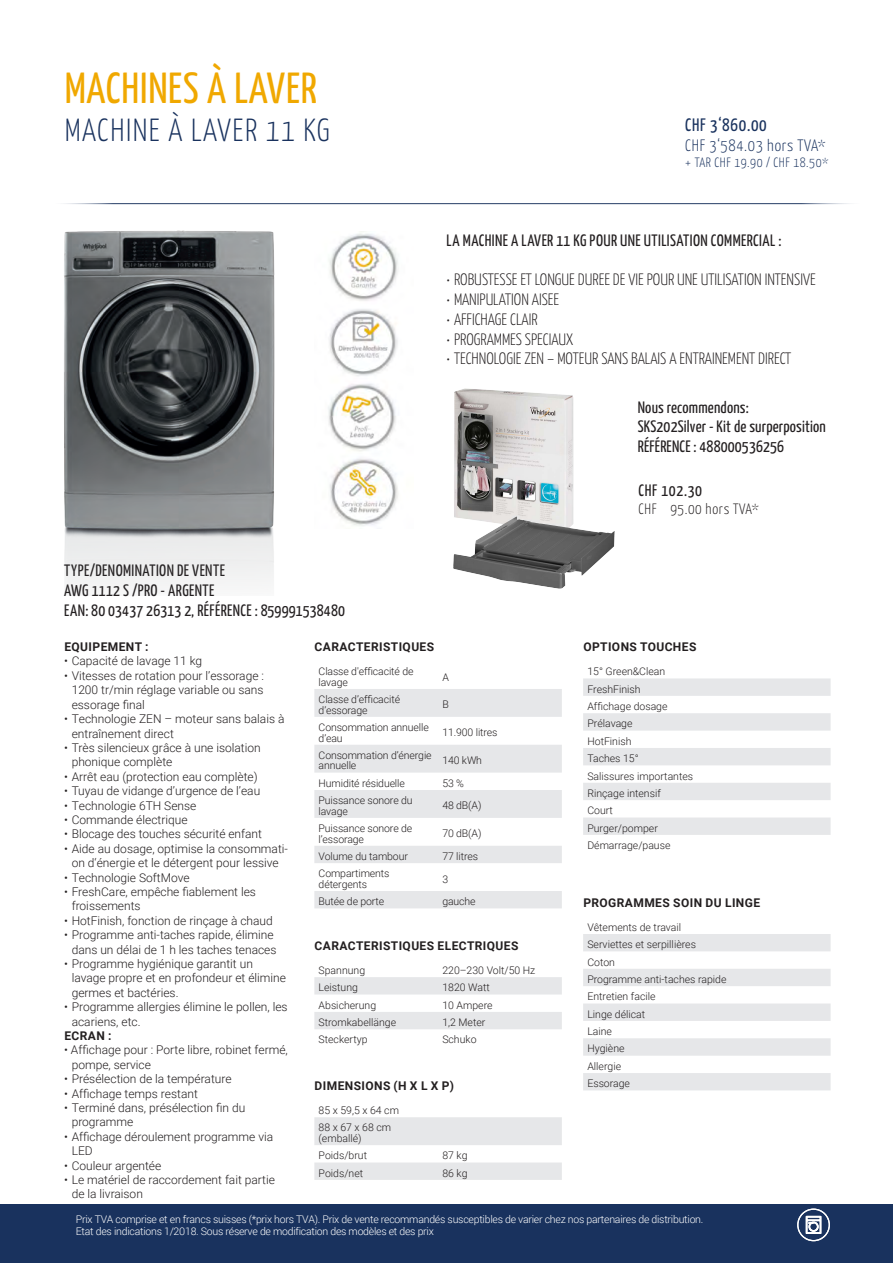
<style>
.page{position:relative;width:893px;height:1263px;background:#fff}
.page>*{position:absolute;margin:0;border:0;box-sizing:border-box;transform-origin:0 0}
.t1{font:43.5px "Yanone Kaffeesatz";letter-spacing:.02em;color:#f0a800}
.t2{font:300 31.95px "Yanone Kaffeesatz";letter-spacing:.045em;color:#19325e}
.t3{font:18px "Yanone Kaffeesatz";letter-spacing:.04em;color:#19325e}
.t4{font:16.5px/19.8px "Yanone Kaffeesatz";letter-spacing:.015em;color:#231f20}
.t5{font:300 16.5px "Yanone Kaffeesatz";color:#231f20}
.t6{font:300 16.5px "Yanone Kaffeesatz";letter-spacing:.04em;color:#19325e}
.t7{font:300 15px "Yanone Kaffeesatz";letter-spacing:.04em;color:#231f20}
.t8{font:300 13.5px "Yanone Kaffeesatz";letter-spacing:.04em;color:#19325e}
.t9{font:300 12px/14.4px "Roboto";color:#231f20}
.Table_Base_Style{font:700 12px "Roboto";letter-spacing:.035em;color:#231f20}
.Table__normal{font:300 10.5px/10.5px "Roboto";color:#231f20}
.t10{font:300 10.5px/12px "Roboto";letter-spacing:-.025em;color:#fff}
</style>
<div class="page">
<hr style="left:49px;top:203px;width:816px;height:1px;background:#19325e">
<svg style="left:583px;top:934px;width:248px;height:156px"></svg>
<svg style="left:583px;top:678px;width:248px;height:157px"></svg>
<svg style="left:314px;top:689px;width:248px;height:219px;fill:#e6e7e9"></svg>
<svg style="left:314px;top:977px;width:248px;height:52px"></svg>
<svg style="left:314px;top:1117px;width:248px;height:63px"></svg>
<img style="left:49px;top:203px;width:285px;height:385px">
<img style="left:314px;top:232px;width:84px;height:297px">
<div style="left:0;top:1204px;width:893px;height:59px;background:#19325e"></div>
<svg style="left:797px;top:1208px;width:33px;height:33px"></svg>
<img style="left:453px;top:388px;width:161px;height:200px">
<p class="t1" style="left:65px;top:61px;width:254px">MACHINES À LAVER</p>
<p class="t2" style="left:65px;top:111px;width:267px">MACHINE À LAVER 11 KG</p>
<p class="t4" style="left:64px;top:560px;width:162px">TYPE/DENOMINATION DE VENTE</p>
<p class="t4" style="left:64px;top:580px;width:152px">AWG 1112 S /PRO - ARGENTE</p>
<p class="t4" style="left:64px;top:600px;width:282px">EAN: 80 03437 26313 2, RÉFÉRENCE : 859991538480</p>
<p class="t3" style="left:685px;top:114px;width:83px">CHF 3‘860.00</p>
<p class="t6" style="left:685px;top:135px;width:142px">CHF 3‘584.03 hors TVA*</p>
<p class="t8" style="left:685px;top:154px;width:145px">+ TAR CHF 19.90 / CHF 18.50*</p>
<p class="t4" style="left:447px;top:230px;width:336px">LA MACHINE A LAVER 11 KG POUR UNE UTILISATION COMMERCIAL :</p>
<p class="t5" style="left:446px;top:269px;width:371px">• ROBUSTESSE ET LONGUE DUREE DE VIE POUR UNE UTILISATION INTENSIVE</p>
<p class="t5" style="left:446px;top:289px;width:114px">• MANIPULATION AISEE</p>
<p class="t5" style="left:446px;top:309px;width:93px">• AFFICHAGE CLAIR</p>
<p class="t5" style="left:446px;top:329px;width:128px">• PROGRAMMES SPECIAUX</p>
<p class="t5" style="left:446px;top:349px;width:346px">• TECHNOLOGIE ZEN – MOTEUR SANS BALAIS A ENTRAINEMENT DIRECT</p>
<h3 class="t4" style="left:638px;top:397px;width:190px">Nous recommendons:<br>SKS202Silver - Kit de surperposition<br>RÉFÉRENCE : 488000536256</h3>
<h3 class="t4" style="left:638px;top:480px;width:65px">CHF 102.30</h3>
<p class="t7" style="left:638px;top:500px;width:122px">CHF 95.00 hors TVA*</p>
<p class="Table_Base_Style" style="left:64px;top:638px;width:86px">EQUIPEMENT :</p>
<p class="t9" style="left:64px;top:653px;width:140px">• Capacité de lavage 11 kg</p>
<p class="t9" style="left:72px;top:668px;width:194px;text-align:justify;text-indent:-8px">• Vitesses de rotation pour l’essorage :<br>1200 tr/min réglage variable ou sans essorage final</p>
<p class="t9" style="left:72px;top:711px;width:214px;text-indent:-8px">• Technologie ZEN – moteur sans balais à entraînement direct</p>
<p class="t9" style="left:72px;top:740px;width:191px;text-indent:-8px">• Très silencieux grâce à une isolation phonique complète</p>
<p class="t9" style="left:64px;top:769px;width:195px">• Arrêt eau (protection eau complète)</p>
<p class="t9" style="left:64px;top:783px;width:198px">• Tuyau de vidange d’urgence de l’eau</p>
<p class="t9" style="left:64px;top:797px;width:134px">• Technologie 6TH Sense</p>
<p class="t9" style="left:64px;top:812px;width:125px">• Commande électrique</p>
<p class="t9" style="left:64px;top:826px;width:199px">• Blocage des touches sécurité enfant</p>
<p class="t9" style="left:64px;top:841px;width:225px;text-align:center">• Aide au dosage, optimise la consommati&shy;on d‘énergie et le détergent pour lessive</p>
<p class="t9" style="left:64px;top:869px;width:127px">• Technologie SoftMove</p>
<p class="t9" style="left:72px;top:884px;width:186px;text-indent:-8px">• FreshCare, empêche fiablement les froissements</p>
<p class="t9" style="left:64px;top:913px;width:210px">• HotFinish, fonction de rinçage à chaud</p>
<p class="t9" style="left:64px;top:927px;width:214px;text-align:right">• Programme anti-taches rapide, élimine dans un délai de 1 h les taches tenaces</p>
<p class="t9" style="left:72px;top:956px;width:216px;text-indent:-8px">• Programme hygiénique garantit un lavage propre et en profondeur et élimine germes et bactéries.</p>
<p class="t9" style="left:72px;top:999px;width:218px;text-indent:-8px">• Programme allergies élimine le pollen, les acariens, etc.</p>
<p class="Table_Base_Style" style="left:64px;top:1027px;width:49px">ECRAN :</p>
<p class="t9" style="left:72px;top:1042px;width:218px;text-indent:-8px">• Affichage pour : Porte libre, robinet fermé, pompe, service</p>
<p class="t9" style="left:64px;top:1071px;width:169px">• Présélection de la température</p>
<p class="t9" style="left:64px;top:1085px;width:135px">• Affichage temps restant</p>
<p class="t9" style="left:72px;top:1100px;width:175px;text-indent:-7px">• Terminé dans, présélection fin du programme</p>
<p class="t9" style="left:72px;top:1129px;width:203px;text-indent:-8px">• Affichage déroulement programme via<br>LED</p>
<p class="t9" style="left:64px;top:1157px;width:99px">• Couleur argentée</p>
<p class="t9" style="left:72px;top:1172px;width:205px;text-indent:-8px">• Le matériel de raccordement fait partie de la livraison</p>
<p class="Table_Base_Style" style="left:315px;top:638px;width:121px">CARACTERISTIQUES</p>
<p class="Table__normal" style="left:319px;top:666px;width:96px">Classe d'efficacité de lavage</p>
<p class="Table__normal" style="left:442px;top:671px;width:8px">A</p>
<p class="Table__normal" style="left:319px;top:694px;width:83px">Classe d’efficacité d’essorage</p>
<p class="Table__normal" style="left:442px;top:699px;width:8px">B</p>
<p class="Table__normal" style="left:319px;top:722px;width:112px">Consommation annuelle d’eau</p>
<p class="Table__normal" style="left:442px;top:727px;width:57px">11.900 litres</p>
<p class="Table__normal" style="left:319px;top:749px;width:115px">Consommation d’énergie annuelle</p>
<p class="Table__normal" style="left:442px;top:755px;width:41px">140 kWh</p>
<p class="Table__normal" style="left:319px;top:777px;width:88px">Humidité résiduelle</p>
<p class="Table__normal" style="left:442px;top:777px;width:23px">53 %</p>
<p class="Table__normal" style="left:319px;top:795px;width:96px">Puissance sonore du lavage</p>
<p class="Table__normal" style="left:442px;top:800px;width:41px">48 dB(A)</p>
<p class="Table__normal" style="left:319px;top:823px;width:95px">Puissance sonore de l’essorage</p>
<p class="Table__normal" style="left:442px;top:828px;width:41px">70 dB(A)</p>
<p class="Table__normal" style="left:319px;top:850px;width:91px">Volume du tambour</p>
<p class="Table__normal" style="left:442px;top:850px;width:37px">77 litres</p>
<p class="Table__normal" style="left:319px;top:868px;width:72px">Compartiments</p>
<p class="Table__normal" style="left:319px;top:878px;width:50px">détergents</p>
<p class="Table__normal" style="left:442px;top:873px;width:7px">3</p>
<p class="Table__normal" style="left:319px;top:896px;width:67px">Butée de porte</p>
<p class="Table__normal" style="left:442px;top:896px;width:35px">gauche</p>
<p class="Table_Base_Style" style="left:315px;top:937px;width:205px">CARACTERISTIQUES ELECTRIQUES</p>
<p class="Table__normal" style="left:319px;top:964px;width:48px">Spannung</p>
<p class="Table__normal" style="left:442px;top:964px;width:95px">220–230 Volt/50 Hz</p>
<p class="Table__normal" style="left:319px;top:982px;width:41px">Leistung</p>
<p class="Table__normal" style="left:442px;top:982px;width:49px">1820 Watt</p>
<p class="Table__normal" style="left:319px;top:999px;width:59px">Absicherung</p>
<p class="Table__normal" style="left:442px;top:999px;width:52px">10 Ampere</p>
<p class="Table__normal" style="left:319px;top:1017px;width:79px">Stromkabellänge</p>
<p class="Table__normal" style="left:442px;top:1017px;width:45px">1,2 Meter</p>
<p class="Table__normal" style="left:319px;top:1034px;width:50px">Steckertyp</p>
<p class="Table__normal" style="left:442px;top:1034px;width:36px">Schuko</p>
<p class="Table_Base_Style" style="left:315px;top:1077px;width:141px">DIMENSIONS (H X L X P)</p>
<p class="Table__normal" style="left:319px;top:1105px;width:82px">85 x 59,5 x 64 cm</p>
<p class="Table__normal" style="left:319px;top:1122px;width:74px">88 x 67 x 68 cm (emballé)</p>
<p class="Table__normal" style="left:319px;top:1150px;width:50px">Poids/brut</p>
<p class="Table__normal" style="left:442px;top:1150px;width:27px">87 kg</p>
<p class="Table__normal" style="left:319px;top:1167px;width:46px">Poids/net</p>
<p class="Table__normal" style="left:442px;top:1167px;width:27px">86 kg</p>
<p class="Table_Base_Style" style="left:583px;top:638px;width:115px">OPTIONS TOUCHES</p>
<p class="Table__normal" style="left:587px;top:666px;width:79px">15° Green&amp;Clean</p>
<p class="Table__normal" style="left:587px;top:683px;width:55px">FreshFinish</p>
<p class="Table__normal" style="left:587px;top:701px;width:82px">Affichage dosage</p>
<p class="Table__normal" style="left:587px;top:718px;width:47px">Prélavage</p>
<p class="Table__normal" style="left:587px;top:735px;width:46px">HotFinish</p>
<p class="Table__normal" style="left:587px;top:753px;width:53px">Taches 15°</p>
<p class="Table__normal" style="left:587px;top:770px;width:107px">Salissures importantes</p>
<p class="Table__normal" style="left:587px;top:787px;width:75px">Rinçage intensif</p>
<p class="Table__normal" style="left:587px;top:805px;width:27px">Court</p>
<p class="Table__normal" style="left:587px;top:822px;width:72px">Purger/pomper</p>
<p class="Table__normal" style="left:587px;top:840px;width:85px">Démarrage/pause</p>
<p class="Table_Base_Style" style="left:583px;top:894px;width:178px">PROGRAMMES SOIN DU LINGE</p>
<p class="Table__normal" style="left:587px;top:921px;width:95px">Vêtements de travail</p>
<p class="Table__normal" style="left:587px;top:939px;width:110px">Serviettes et serpillières</p>
<p class="Table__normal" style="left:587px;top:956px;width:29px">Coton</p>
<p class="Table__normal" style="left:587px;top:973px;width:141px">Programme anti-taches rapide</p>
<p class="Table__normal" style="left:587px;top:991px;width:70px">Entretien facile</p>
<p class="Table__normal" style="left:587px;top:1008px;width:59px">Linge délicat</p>
<p class="Table__normal" style="left:587px;top:1026px;width:26px">Laine</p>
<p class="Table__normal" style="left:587px;top:1043px;width:39px">Hygiène</p>
<p class="Table__normal" style="left:587px;top:1060px;width:35px">Allergie</p>
<p class="Table__normal" style="left:587px;top:1078px;width:44px">Essorage</p>
<p class="t10" style="left:76px;top:1213px;width:629px">Prix TVA comprise et en francs suisses (*prix hors TVA). Prix de vente recommandés susceptibles de varier chez nos partenaires de distribution.<br>Etat des indications 1/2018. Sous réserve de modification des modèles et des prix</p>
</div>
